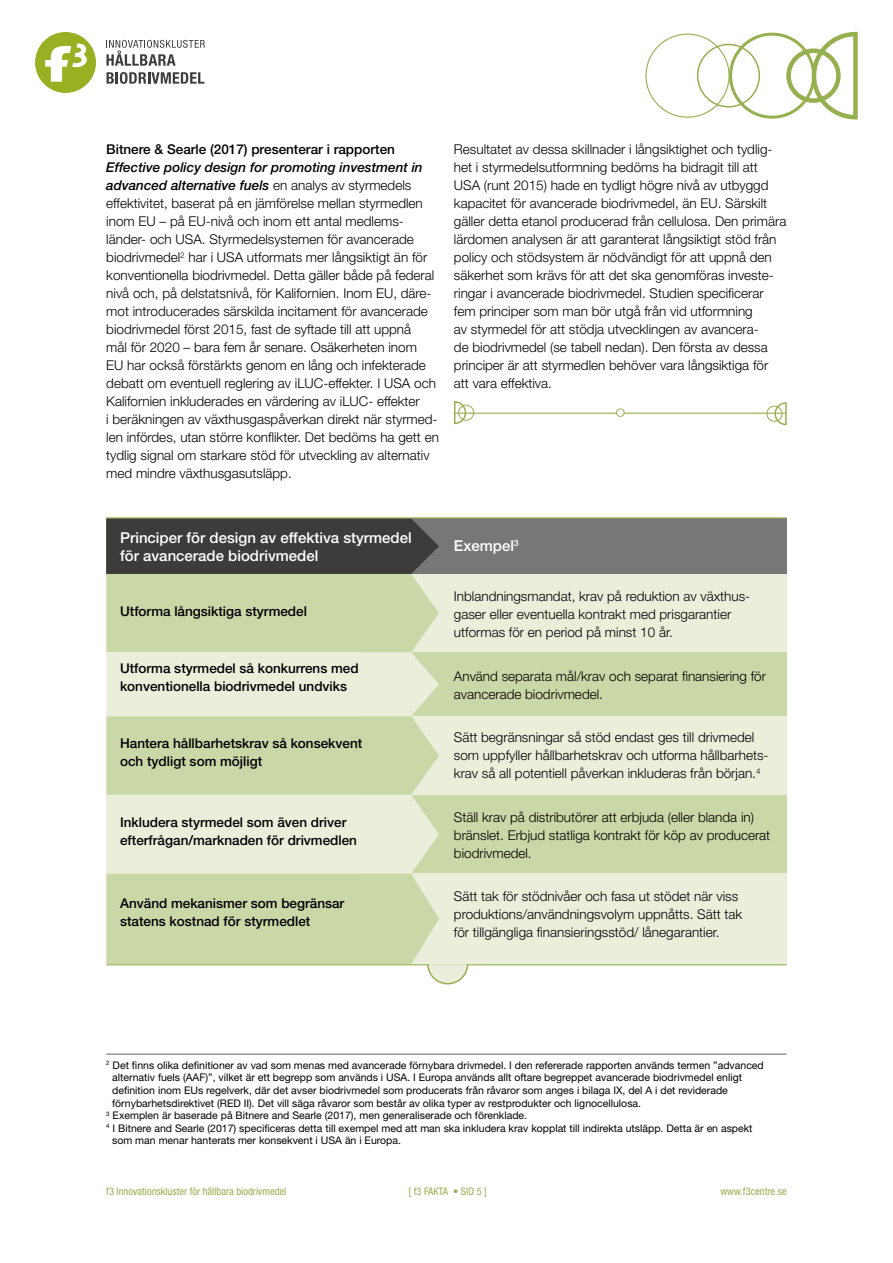
<style>
.page{position:relative;width:893px;height:1263px;background:#fff}
.page>*{position:absolute;margin:0;border:0;box-sizing:border-box;transform-origin:0 0}
.t1{font:500 15px/18px "Helvetica Neue LT Std";color:#fff}
.t2{font:300 13.5px/18px "Helvetica Neue LT Std";color:#000}
.t3{font:500 13.5px/18px "Helvetica Neue LT Std";color:#000}
.t4{font:10.5px "Helvetica Neue LT Std";color:#000}
.t5{font:condensed 10.5px "Helvetica Neue LT Std";color:#96af4f}
.s1{font-weight:500;font-style:italic}
</style>
<div class="page">
<svg style="left:106px;top:40px;width:99px;height:26px"></svg>
<svg style="left:107px;top:72px;width:97px;height:12px"></svg>
<div style="left:35px;top:32px;width:61px;height:61px;background:#97b122;border-radius:50%"></div>
<svg style="left:45px;top:43px;width:42px;height:39px"></svg>
<div style="left:729px;top:33px;width:86px;height:86px;border:3px solid #96af4f;border-radius:50%"></div>
<svg style="left:809px;top:31px;width:49px;height:89px"></svg>
<div style="left:786px;top:48px;width:55px;height:55px;border:4px solid #96af4f;border-radius:50%"></div>
<div style="left:697px;top:44px;width:63px;height:64px;border:2px solid #96af4f;border-radius:50%"></div>
<div style="left:360px;top:562px;width:427px;height:90px;background:#eaefdc"></div>
<div style="left:106px;top:518px;width:681px;height:56px;background:#777776"></div>
<div style="left:360px;top:795px;width:426px;height:78px;background:#cad7a7"></div>
<div style="left:360px;top:873px;width:427px;height:91px;background:#eaefdc"></div>
<div style="left:360px;top:652px;width:427px;height:64px;background:#cad7a7"></div>
<div style="left:360px;top:716px;width:427px;height:79px;background:#eaefdc"></div>
<hr style="left:106px;top:1054px;width:681px;height:1px;background:#61615e">
<hr style="left:454px;top:413px;width:333px;height:1px;background:#96af4f">
<div style="left:617px;top:409px;width:7px;height:7px;background:#fff;border-radius:50%"></div>
<div style="left:616px;top:408px;width:8px;height:9px;border:1px solid #96af4f;border-radius:50%"></div>
<div style="left:766px;top:406px;width:16px;height:16px;border:1px solid #96af4f;border-radius:50%"></div>
<svg style="left:774px;top:402px;width:13px;height:24px"></svg>
<div style="left:458px;top:405px;width:16px;height:16px;border:1px solid #96af4f;border-radius:50%"></div>
<svg style="left:454px;top:401px;width:13px;height:24px"></svg>
<hr style="left:106px;top:964px;width:681px;height:1px;background:#96af4f">
<svg style="left:106px;top:518px;width:363px;height:467px;background:#c6ceb0"></svg>
<hr style="left:106px;top:517px;width:681px;height:1px;background:#96af4f">
<p class="t3" style="left:106px;top:140px;width:290px">Bitnere &amp; Searle (2017) presenterar i rapporten</p>
<p class="t2" style="left:106px;top:158px;width:334px"><span class="s1">Effective policy design for promoting investment in advanced alternative fuels</span> en analys av styrmedels effektivitet, baserat på en jämförelse mellan styrmedlen inom EU – på EU-nivå och inom ett antal medlems&shy;länder- och USA. Styrmedelsystemen för avancerade biodrivmedel<sup>2</sup> har i USA utformats mer långsiktigt än för konventionella biodrivmedel. Detta gäller både på federal nivå och, på delstatsnivå, för Kalifornien. Inom EU, däre&shy;mot introducerades särskilda incitament för avancerade biodrivmedel först 2015, fast de syftade till att uppnå<br>mål för 2020 – bara fem år senare. Osäkerheten inom<br>EU har också förstärkts genom en lång och infekterade debatt om eventuell reglering av iLUC-effekter. I USA och Kalifornien inkluderades en värdering av iLUC- effekter<br>i beräkningen av växthusgaspåverkan direkt när styrmed&shy;len infördes, utan större konflikter. Det bedöms ha gett en tydlig signal om starkare stöd för utveckling av alternativ med mindre växthusgasutsläpp.</p>
<p class="t2" style="left:454px;top:140px;width:334px">Resultatet av dessa skillnader i långsiktighet och tydlig&shy;het i styrmedelsutformning bedöms ha bidragit till att USA (runt 2015) hade en tydligt högre nivå av utbyggd kapacitet för avancerade biodrivmedel, än EU. Särskilt gäller detta etanol producerad från cellulosa. Den primära lärdomen analysen är att garanterat långsiktigt stöd från policy och stödsystem är nödvändigt för att uppnå den säkerhet som krävs för att det ska genomföras investe&shy;ringar i avancerade biodrivmedel. Studien specificerar fem principer som man bör utgå från vid utformning<br>av styrmedel för att stödja utvecklingen av avancera-<br>de biodrivmedel (se tabell nedan). Den första av dessa principer är att styrmedlen behöver vara långsiktiga för att vara effektiva.</p>
<p class="t1" style="left:120px;top:529px;width:293px">Principer för design av effektiva styrmedel för avancerade biodrivmedel</p>
<p class="t3" style="left:120px;top:602px;width:188px">Utforma långsiktiga styrmedel</p>
<p class="t3" style="left:120px;top:659px;width:240px">Utforma styrmedel så konkurrens med konventionella biodrivmedel undviks</p>
<p class="t3" style="left:120px;top:734px;width:244px">Hantera hållbarhetskrav så konsekvent och tydligt som möjligt</p>
<p class="t3" style="left:120px;top:813px;width:238px">Inkludera styrmedel som även driver efterfrågan/marknaden för drivmedlen</p>
<p class="t3" style="left:120px;top:894px;width:226px">Använd mekanismer som begränsar statens kostnad för styrmedlet</p>
<p class="t1" style="left:454px;top:536px;width:66px">Exempel<sup>3</sup></p>
<p class="t2" style="left:454px;top:587px;width:298px">Inblandningsmandat, krav på reduktion av växthus&shy;gaser eller eventuella kontrakt med prisgarantier utformas för en period på minst 10 år.</p>
<p class="t2" style="left:454px;top:666px;width:314px">Använd separata mål/krav och separat finansiering för avancerade biodrivmedel.</p>
<p class="t2" style="left:454px;top:728px;width:316px">Sätt begränsningar så stöd endast ges till drivmedel som uppfyller hållbarhetskrav och utforma hållbarhets&shy;krav så all potentiell påverkan inkluderas från början.<sup>4</sup></p>
<p class="t2" style="left:454px;top:807px;width:318px">Ställ krav på distributörer att erbjuda (eller blanda in) bränslet. Erbjud statliga kontrakt för köp av producerat biodrivmedel.</p>
<p class="t2" style="left:454px;top:887px;width:290px">Sätt tak för stödnivåer och fasa ut stödet när viss produktions/användningsvolym uppnåtts. Sätt tak för tillgängliga finansieringsstöd/ lånegarantier.</p>
<p class="t4" style="left:106px;top:1059px;width:659px"><sup>2</sup> Det finns olika definitioner av vad som menas med avancerade förnybara drivmedel. I den refererade rapporten används termen ”advanced</p>
<p class="t4" style="left:112px;top:1071px;width:631px">alternativ fuels (AAF)”, vilket är ett begrepp som används i USA. I Europa används allt oftare begreppet avancerade biodrivmedel enligt</p>
<p class="t4" style="left:112px;top:1084px;width:617px">definition inom EUs regelverk, där det avser biodrivmedel som producerats från råvaror som anges i bilaga IX, del A i det reviderade</p>
<p class="t4" style="left:112px;top:1097px;width:530px">förnybarhetsdirektivet (RED II). Det vill säga råvaror som består av olika typer av restprodukter och lignocellulosa.</p>
<p class="t4" style="left:106px;top:1109px;width:422px"><sup>3</sup> Exemplen är baserade på Bitnere and Searle (2017), men generaliserade och förenklade.</p>
<p class="t4" style="left:106px;top:1122px;width:648px"><sup>4</sup> I Bitnere and Searle (2017) specificeras detta till exempel med att man ska inkludera krav kopplat till indirekta utsläpp. Detta är en aspekt</p>
<p class="t4" style="left:112px;top:1134px;width:290px">som man menar hanterats mer konsekvent i USA än i Europa.</p>
<p class="t5" style="left:106px;top:1185px;width:182px">f3 Innovationskluster för hållbara biodrivmedel</p>
<p class="t5" style="left:408px;top:1185px;width:80px">[ f3 FAKTA • SID 5 ]</p>
<p class="t5" style="left:720px;top:1185px;width:68px">www.f3centre.se</p>
</div>
